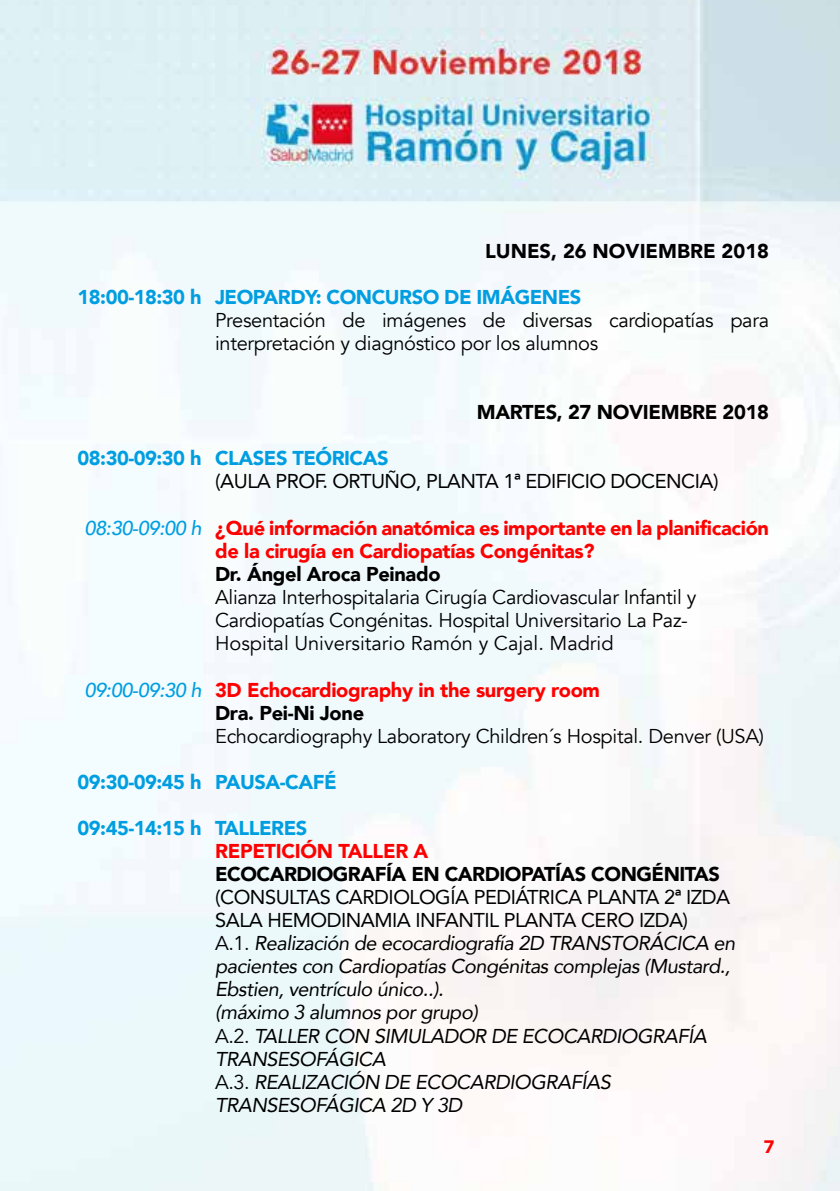
<style>
.page{position:relative;width:840px;height:1191px;background:#fff}
.page>*{position:absolute;margin:0;border:0;box-sizing:border-box;transform-origin:0 0}
.t1{font:italic 20px/23px "Avenir";letter-spacing:-.025em;color:#000}
.t2{font:20px/23px "Avenir";letter-spacing:-.015em;color:#000}
.t3{font:900 20px/23px "Avenir";letter-spacing:-.015em;color:#f00}
.t4{font:900 20px "Avenir";letter-spacing:-.025em;color:#009ee0}
.t5{font:900 20px "Avenir";letter-spacing:-.015em;color:#000}
.t6{font:20px "Avenir";letter-spacing:-.025em;color:#000}
.t7{font:900 18px "Avenir";color:#f00}
.s1{font-weight:500;font-style:italic;color:#009ee0}
.s2{color:#000}
.s3{font-style:normal}
</style>
<div class="page">
<img style="left:0;top:0;width:839px;height:1191px">
<p class="t5" style="left:485px;top:234px;width:285px">LUNES, 26 NOVIEMBRE 2018</p>
<p class="t4" style="left:77px;top:280px;width:505px">18:00-18:30 h JEOPARDY: CONCURSO DE IMÁGENES</p>
<p class="t2" style="left:215px;top:309px;width:555px">Presentación de imágenes de diversas cardiopatías para interpretación y diagnóstico por los alumnos</p>
<p class="t5" style="left:476px;top:395px;width:293px">MARTES, 27 NOVIEMBRE 2018</p>
<p class="t4" style="left:77px;top:441px;width:312px">08:30-09:30 h CLASES TEÓRICAS</p>
<p class="t6" style="left:215px;top:465px;width:505px">(AULA PROF. ORTUÑO, PLANTA 1ª EDIFICIO DOCENCIA)</p>
<p class="t3" style="left:215px;top:516px;width:555px;text-indent:-131px"><span class="s1">08:30-09:00 h</span> ¿Qué información anatómica es importante en la planificación de la cirugía en Cardiopatías Congénitas?</p>
<p class="t5" style="left:215px;top:557px;width:227px">Dr. Ángel Aroca Peinado</p>
<p class="t2" style="left:215px;top:586px;width:482px">Alianza Interhospitalaria Cirugía Cardiovascular Infantil y<br>Cardiopatías Congénitas. Hospital Universitario La Paz-<br>Hospital Universitario Ramón y Cajal. Madrid</p>
<p class="t3" style="left:215px;top:678px;width:386px;text-indent:-131px"><span class="s1">09:00-09:30 h</span> 3D Echocardiography in the surgery room<br><span class="s2">Dra. Pei-Ni Jone</span></p>
<p class="t2" style="left:215px;top:725px;width:550px">Echocardiography Laboratory Children´s Hospital. Denver (USA)</p>
<p class="t4" style="left:77px;top:765px;width:260px">09:30-09:45 h PAUSA-CAFÉ</p>
<p class="t4" style="left:77px;top:811px;width:231px">09:45-14:15 h TALLERES</p>
<p class="t3" style="left:215px;top:839px;width:215px">REPETICIÓN TALLER A</p>
<p class="t5" style="left:215px;top:857px;width:506px">ECOCARDIOGRAFÍA EN CARDIOPATÍAS CONGÉNITAS</p>
<p class="t1" style="left:215px;top:886px;width:521px"><span class="s3">(CONSULTAS CARDIOLOGÍA PEDIÁTRICA PLANTA 2ª IZDA SALA HEMODINAMIA INFANTIL PLANTA CERO IZDA)<br></span><span class="s3">A.1.</span> Realización de ecocardiografía 2D TRANSTORÁCICA en pacientes con Cardiopatías Congénitas complejas (Mustard., Ebstien, ventrículo único..).<br>(máximo 3 alumnos por grupo)<br><span class="s3">A.2.</span> TALLER CON SIMULADOR DE ECOCARDIOGRAFÍA TRANSESOFÁGICA<br><span class="s3">A.3.</span> REALIZACIÓN DE ECOCARDIOGRAFÍAS TRANSESOFÁGICA 2D Y 3D</p>
<p class="t7" style="left:763px;top:1131px;width:12px">7</p>
</div>
